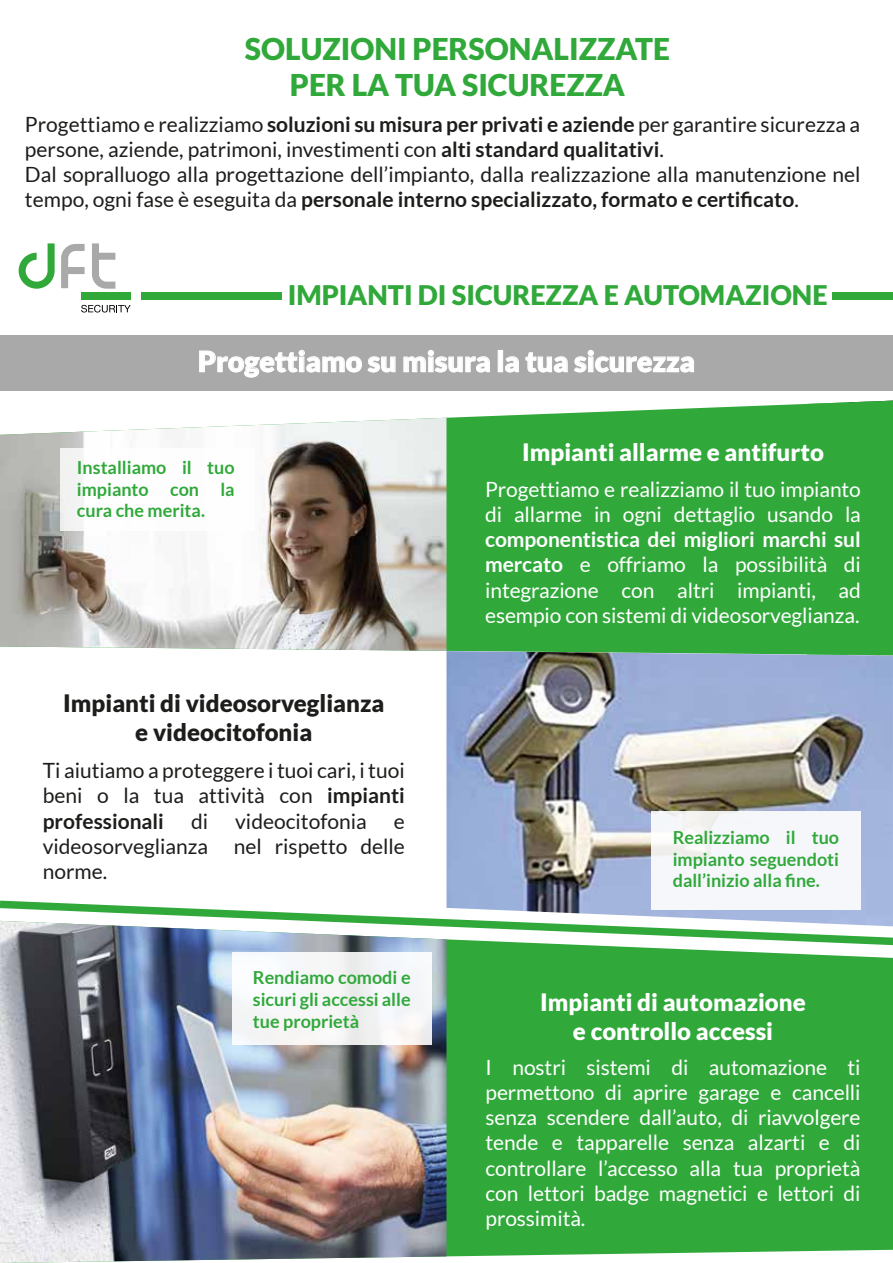
<style>
.page{position:relative;width:893px;height:1263px;background:#fff}
.page>*{position:absolute;margin:0;border:0;box-sizing:border-box;transform-origin:0 0}
.t1{font:900 30px/36px "Lato";color:#30a93a;text-align:center}
.t2{font:900 28.5px "Lato";color:#fff}
.t3{font:900 27px "Lato";color:#30a93a}
.t4{font:900 24px/28.8px "Lato";color:#fff;text-align:center}
.t5{font:900 24px/28.8px "Lato";color:#1d1d1b;text-align:center}
.t6{font:21px/25.2px "Lato";color:#1d1d1b;text-align:justify}
.t7{font:21px/25.2px "Lato";letter-spacing:-.005em;color:#fff;text-align:justify}
.t8{font:700 18px/21.6px "Lato";color:#30a93a;text-align:justify}
.s1{font-weight:700}
</style>
<div class="page">
<div style="left:446px;top:986px;width:447px;height:271px;background:#30a93a"></div>
<div style="left:441px;top:403px;width:367px;height:248px;background:#30a93a"></div>
<div style="left:0;top:335px;width:893px;height:56px;background:#a9a9aa"></div>
<svg style="left:199px;top:350px;width:163px;height:27px"></svg>
<svg style="left:368px;top:356px;width:27px;height:16px"></svg>
<svg style="left:404px;top:350px;width:86px;height:22px"></svg>
<div style="left:498px;top:350px;width:5px;height:22px;border:1px solid #fff"></div>
<svg style="left:505px;top:356px;width:14px;height:16px"></svg>
<svg style="left:525px;top:352px;width:43px;height:20px"></svg>
<svg style="left:574px;top:350px;width:120px;height:22px"></svg>
<div style="left:142px;top:292px;width:140px;height:7px;background:#30a93a"></div>
<div style="left:832px;top:292px;width:61px;height:7px;background:#30a93a"></div>
<svg style="left:61px;top:244px;width:24px;height:44px"></svg>
<svg style="left:19px;top:243px;width:36px;height:46px"></svg>
<svg style="left:92px;top:243px;width:23px;height:46px"></svg>
<svg style="left:81px;top:305px;width:50px;height:7px"></svg>
<div style="left:81px;top:292px;width:50px;height:7px;background:#30a93a"></div>
<img style="left:0;top:418px;width:446px;height:233px">
<div style="left:60px;top:448px;width:194px;height:82px;background:#fff"></div>
<img style="left:0;top:986px;width:446px;height:277px">
<div style="left:232px;top:952px;width:199px;height:92px;background:#f6f6f7"></div>
<svg style="left:0;top:900px;width:893px;height:86px"></svg>
<img style="left:446px;top:651px;width:447px;height:275px">
<div style="left:651px;top:812px;width:210px;height:98px;background:#f5f7fb"></div>
<div style="left:808px;top:401px;width:85px;height:254px;background:#30a93a"></div>
<h1 class="t1" style="left:245px;top:31px;width:427px">SOLUZIONI PERSONALIZZATE<br>PER LA TUA SICUREZZA</h1>
<p class="t6" style="left:25px;top:111px;width:837px;text-align:left">Progettiamo e realizziamo <span class="s1">soluzioni su misura per privati e aziende</span> per garantire sicurezza a persone, aziende, patrimoni, investimenti con <span class="s1">alti standard qualitativi</span>.<br>Dal sopralluogo alla progettazione dell’impianto, dalla realizzazione alla manutenzione nel tempo, ogni fase è eseguita da <span class="s1">personale interno specializzato, formato e certificato</span>.</p>
<p class="t3" style="left:288px;top:280px;width:541px">IMPIANTI DI SICUREZZA E AUTOMAZIONE</p>
<h2 class="t2" style="left:198px;top:345px;width:499px">Progettiamo su misura la tua sicurezza</h2>
<p class="t8" style="left:77px;top:457px;width:159px">Installiamo il tuo impianto con la cura che merita.</p>
<p class="t5" style="left:63px;top:689px;width:323px">Impianti di videosorveglianza e videocitofonia</p>
<p class="t6" style="left:43px;top:758px;width:364px">Ti aiutiamo a proteggere i tuoi cari, i tuoi beni o la tua attività con <span class="s1">impianti professionali</span></p>
<p class="t6" style="left:191px;top:808px;width:19px">di</p>
<p class="t6" style="left:235px;top:808px;width:133px">videocitofonia</p>
<p class="t6" style="left:43px;top:808px;width:364px;text-indent:351px">e videosorveglianza nel rispetto delle norme.</p>
<p class="t8" style="left:253px;top:967px;width:159px">Rendiamo comodi e sicuri gli accessi alle tue proprietà</p>
<p class="t4" style="left:522px;top:437px;width:303px">Impianti allarme e antifurto</p>
<p class="t7" style="left:485px;top:476px;width:377px">Progettiamo e realizziamo il tuo impianto di allarme in ogni dettaglio usando la</p>
<p class="t7" style="left:485px;top:527px;width:377px"><span class="s1">componentistica dei migliori marchi sul mercato</span> e offriamo la possibilità di integrazione con altri impianti, ad esempio con sistemi di videosorveglianza.</p>
<p class="t8" style="left:673px;top:826px;width:168px">Realizziamo il tuo impianto seguendoti dall’inizio alla fine.</p>
<p class="t4" style="left:540px;top:987px;width:267px">Impianti di automazione e controllo accessi</p>
<p class="t7" style="left:486px;top:1054px;width:377px">I nostri sistemi di automazione ti permettono di aprire garage e cancelli senza scendere dall’auto, di riavvolgere tende e tapparelle senza alzarti e di controllare l’accesso alla tua proprietà con lettori badge magnetici e lettori di prossimità.</p>
</div>
